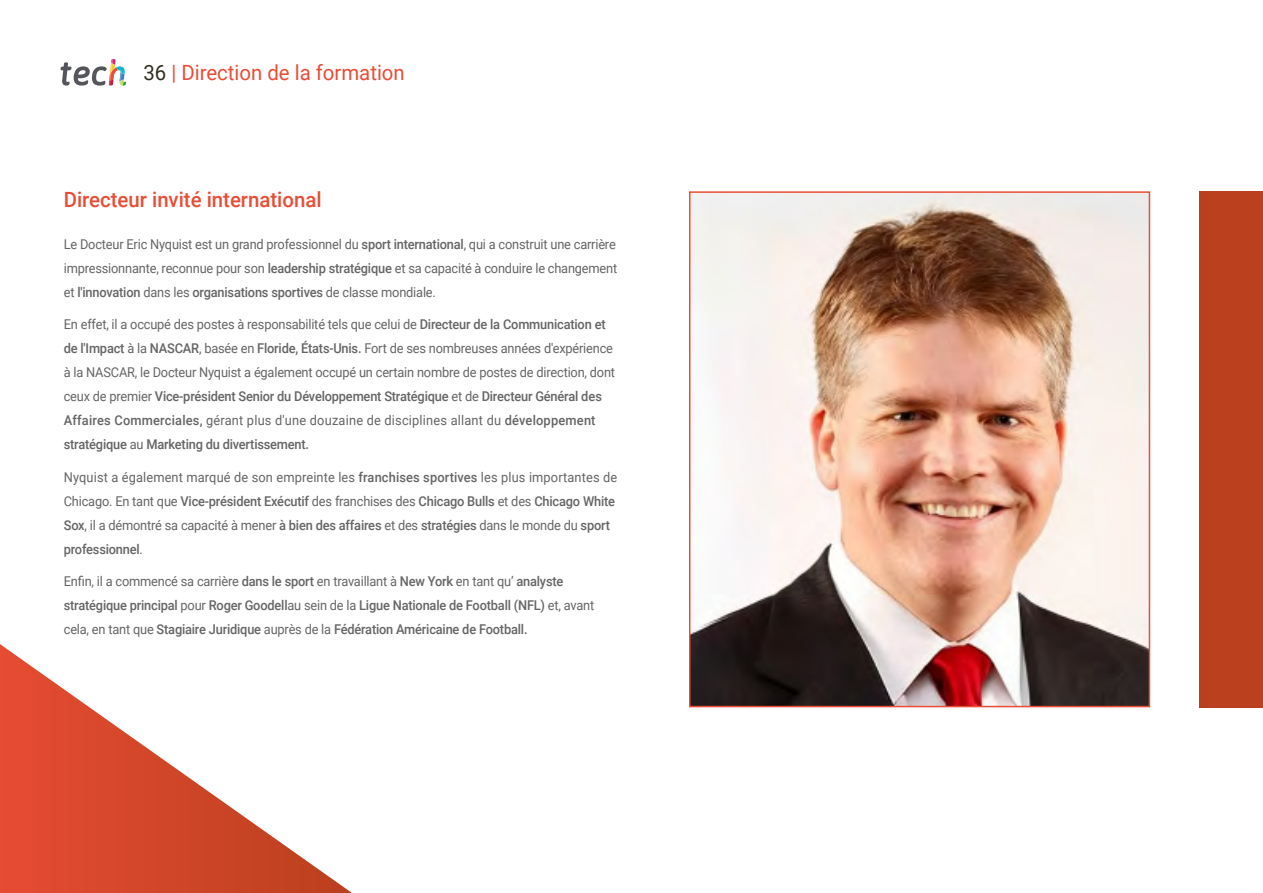
<style>
.page{position:relative;width:1263px;height:893px;background:#fff}
.page>*{position:absolute;margin:0;border:0;box-sizing:border-box;transform-origin:0 0}
.t1{font:500 21px "Roboto";color:#e94d35}
.t2{font:21px "Roboto";color:#e94d35}
.t3{font:13.5px/24px "Roboto";letter-spacing:-.015em;color:#656565;text-align:justify;scale:.95 1}
.t4{font:13.5px/24px "Roboto";letter-spacing:.01em;color:#656565;scale:.95 1}
.t5{font:500 13.5px/24px "Roboto";letter-spacing:-.015em;color:#656565;scale:.95 1}
.s1{color:#312e20}
.s2{font-weight:500}
.s3{font-weight:400}
</style>
<div class="page">
<img style="left:692px;top:194px;width:455px;height:510px">
<div style="left:689px;top:191px;width:461px;height:516px;border:2px solid #e94d35"></div>
<svg style="left:0;top:644px;width:352px;height:249px"></svg>
<svg style="left:61px;top:59px;width:65px;height:27px"></svg>
<div style="left:1199px;top:191px;width:64px;height:516px;background:#ba401e"></div>
<h1 class="t2" style="left:144px;top:57px;width:263px"><span class="s1">36</span> | Direction de la formation</h1>
<h1 class="t1" style="left:64px;top:185px;width:259px">Directeur invité international</h1>
<p class="t3" style="left:64px;top:231px;width:584px">Le Docteur Eric Nyquist est un grand professionnel du <span class="s2">sport international</span>, qui a construit une carrière impressionnante, reconnue pour son <span class="s2">leadership stratégique</span> et sa capacité à conduire le changement et <span class="s2">l'innovation</span> dans les <span class="s2">organisations sportives</span> de classe mondiale.</p>
<p class="t3" style="left:64px;top:312px;width:582px;text-align:left">En effet, il a occupé des postes à responsabilité tels que celui de <span class="s2">Directeur de la Communication et de l'Impact</span> à la <span class="s2">NASCAR</span>, basée en <span class="s2">Floride, États-Unis.</span> Fort de ses nombreuses années d'expérience à la NASCAR, le Docteur Nyquist a également occupé un certain nombre de postes de direction, dont ceux de premier <span class="s2">Vice-président Senior du Développement Stratégique</span> et de <span class="s2">Directeur Général des Affaires Commerciales,</span> gérant plus d'une douzaine de disciplines allant du <span class="s2">développement stratégique</span> au <span class="s2">Marketing du divertissement.</span></p>
<p class="t4" style="left:64px;top:464px;width:584px">Nyquist a également marqué de son empreinte les <span class="s2">franchises sportives</span> les plus importantes de Chicago. En tant que <span class="s2">Vice-président Exécutif</span> des franchises des <span class="s2">Chicago Bulls</span> et des <span class="s2">Chicago White Sox</span>, il a démontré sa capacité à mener <span class="s2">à bien des affaires</span> et des <span class="s2">stratégies</span> dans le monde du <span class="s2">sport professionnel</span>.</p>
<p class="t5" style="left:64px;top:569px;width:560px"><span class="s3">Enfin, il a commencé sa carrière</span> dans le sport <span class="s3">en travaillant à</span> New York <span class="s3">en tant qu’</span> analyste stratégique principal <span class="s3">pour</span> Roger Goodell<span class="s3">au sein de la</span> Ligue Nationale de Football (NFL) <span class="s3">et, avant cela, en tant que</span> Stagiaire Juridique <span class="s3">auprès de la</span> Fédération Américaine de Football.</p>
</div>
